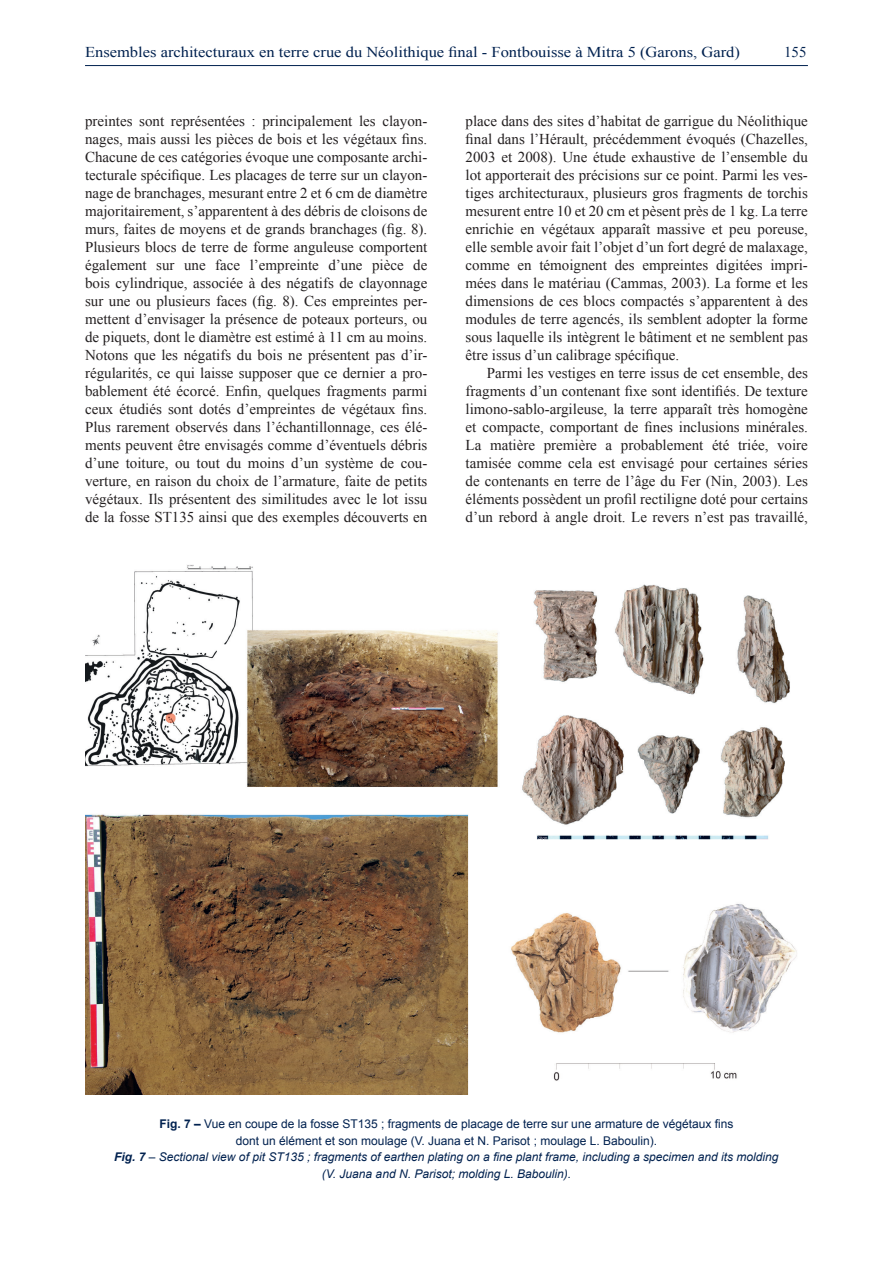
<style>
.page{position:relative;width:893px;height:1263px;background:#fff}
.page>*{position:absolute;margin:0;border:0;box-sizing:border-box;transform-origin:0 0}
.t1{font:15px/18px "Times New Roman";color:#231f20;text-align:justify}
.t2{font:15px "Times New Roman";color:#00214f;scale:1.1 1}
.t3{font:15px "Times New Roman";color:#00214f}
.t4{font:12px/16.5px "Arial";color:#00214f;text-align:center}
.s1{font-weight:700}
.s2{font-weight:700;font-style:italic}
.s3{font-style:italic}
</style>
<div class="page">
<hr style="left:85px;top:65px;width:723px;height:1px;background:#00214f">
<img style="left:85px;top:565px;width:712px;height:529px">
<p class="t2" style="left:85px;top:42px;width:597px">Ensembles architecturaux en terre crue du Néolithique final - Fontbouisse à Mitra 5 (Garons, Gard)</p>
<p class="t3" style="left:784px;top:42px;width:24px">155</p>
<p class="t1" style="left:85px;top:112px;width:344px">preintes sont représentées : principalement les clayon&shy;nages, mais aussi les pièces de bois et les végétaux fins.<br>Chacune de ces catégories évoque une composante archi&shy;tecturale spécifique. Les placages de terre sur un clayon&shy;nage de branchages, mesurant entre 2 et 6 cm de diamètre majoritairement, s’apparentent à des débris de cloisons de murs, faites de moyens et de grands branchages (fig. 8).<br>Plusieurs blocs de terre de forme anguleuse comportent également sur une face l’empreinte d’une pièce de bois cylindrique, associée à des négatifs de clayonnage sur une ou plusieurs faces (fig. 8). Ces empreintes per&shy;mettent d’envisager la présence de poteaux porteurs, ou de piquets, dont le diamètre est estimé à 11 cm au moins.<br>Notons que les négatifs du bois ne présentent pas d’ir&shy;régularités, ce qui laisse supposer que ce dernier a pro&shy;bablement été écorcé. Enfin, quelques fragments parmi ceux étudiés sont dotés d’empreintes de végétaux fins.<br>Plus rarement observés dans l’échantillonnage, ces élé&shy;ments peuvent être envisagés comme d’éventuels débris d’une toiture, ou tout du moins d’un système de cou&shy;verture, en raison du choix de l’armature, faite de petits végétaux. Ils présentent des similitudes avec le lot issu de la fosse ST135 ainsi que des exemples découverts en</p>
<p class="t1" style="left:466px;top:112px;width:344px">place dans des sites d’habitat de garrigue du Néolithique final dans l’Hérault, précédemment évoqués (Chazelles, 2003 et 2008). Une étude exhaustive de l’ensemble du lot apporterait des précisions sur ce point. Parmi les ves&shy;tiges architecturaux, plusieurs gros fragments de torchis mesurent entre 10 et 20 cm et pèsent près de 1 kg. La terre enrichie en végétaux apparaît massive et peu poreuse, elle semble avoir fait l’objet d’un fort degré de malaxage, comme en témoignent des empreintes digitées impri&shy;mées dans le matériau (Cammas, 2003). La forme et les dimensions de ces blocs compactés s’apparentent à des modules de terre agencés, ils semblent adopter la forme sous laquelle ils intègrent le bâtiment et ne semblent pas être issus d’un calibrage spécifique.</p>
<p class="t1" style="left:466px;top:364px;width:344px;text-indent:21px">Parmi les vestiges en terre issus de cet ensemble, des fragments d’un contenant fixe sont identifiés. De texture limono-sablo-argileuse, la terre apparaît très homogène et compacte, comportant de fines inclusions minérales.<br>La matière première a probablement été triée, voire tamisée comme cela est envisagé pour certaines séries de contenants en terre de l’âge du Fer (Nin, 2003). Les éléments possèdent un profil rectiligne doté pour certains d’un rebord à angle droit. Le revers n’est pas travaillé,</p>
<p class="t4" style="left:114px;top:1116px;width:666px"><span class="s1">Fig. 7 –</span> Vue en coupe de la fosse ST135 ; fragments de placage de terre sur une armature de végétaux fins<br>dont un élément et son moulage (V. Juana et N. Parisot ; moulage L. Baboulin).<br><span class="s2">Fig. 7</span> <span class="s3">– Sectional view of pit ST135 ; fragments of earthen plating on a fine plant frame, including a specimen and its molding (V. Juana and N. Parisot; molding L. Baboulin).</span></p>
</div>
